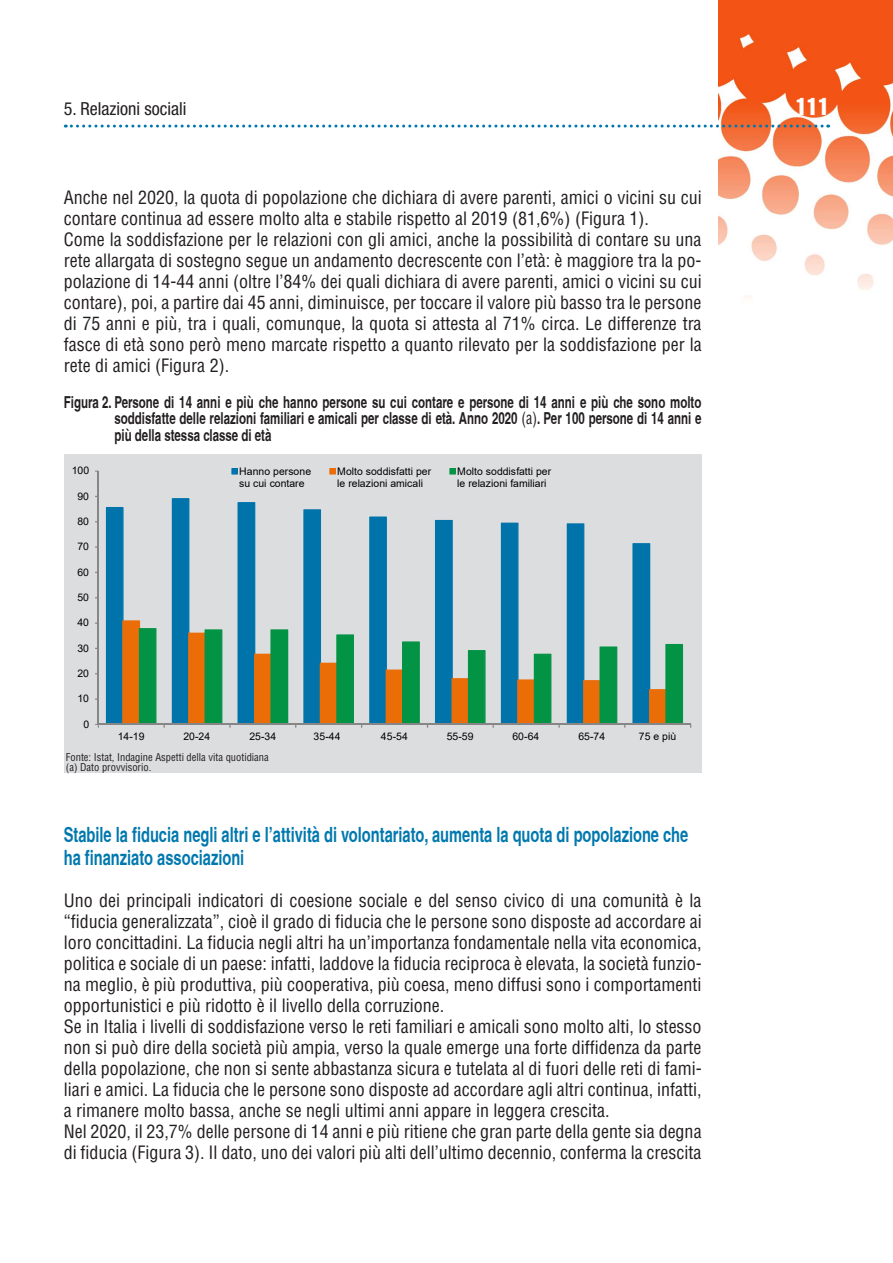
<style>
.page{position:relative;width:893px;height:1263px;background:#fff}
.page>*{position:absolute;margin:0;border:0;box-sizing:border-box;transform-origin:0 0}
.t1{font:24px "Helvetica LT Std Comp";color:#fff}
.t2{font:700 condensed 21px/22.5px "Helvetica";color:#0078ae;scale:.85 1}
.t3{font:condensed 18px/21px "Helvetica LT Std";color:#231f20}
.t4{font:condensed 18px "Helvetica Neue LT Std";color:#231f20}
.t5{font:700 condensed 16.5px/16.5px "Helvetica";color:#231f20;text-align:justify;scale:.85 1}
.t6{font:10.5px/12px "Arial";color:#000}
.t7{font:condensed 10.5px/10.5px "Helvetica LT Std";color:#231f20}
.s1{font-family:"Helvetica LT Std";font-weight:400}
</style>
<div class="page">
<img style="left:719px;top:0;width:174px;height:299px">
<svg style="left:65px;top:125px;width:764px;height:3px"></svg>
<div style="left:64px;top:454px;width:638px;height:319px;background:#dcdddf"></div>
<svg style="left:106px;top:498px;width:544px;height:226px"></svg>
<svg style="left:122px;top:620px;width:529px;height:104px"></svg>
<svg style="left:139px;top:628px;width:544px;height:96px"></svg>
<hr style="left:98px;top:471px;width:1px;height:253px;background:#868686">
<hr style="left:98px;top:724px;width:593px;height:1px;background:#868686">
<svg style="left:231px;top:468px;width:7px;height:7px"></svg>
<svg style="left:329px;top:468px;width:7px;height:7px"></svg>
<svg style="left:449px;top:468px;width:7px;height:7px"></svg>
<p class="t4" style="left:64px;top:98px;width:124px">5. Relazioni sociali</p>
<h1 class="t1" style="left:796px;top:91px;width:35px">111</h1>
<p class="t3" style="left:64px;top:187px;width:639px">Anche nel 2020, la quota di popolazione che dichiara di avere parenti, amici o vicini su cui contare continua ad essere molto alta e stabile rispetto al 2019 (81,6%) (Figura 1).<br>Come la soddisfazione per le relazioni con gli amici, anche la possibilità di contare su una rete allargata di sostegno segue un andamento decrescente con l’età: è maggiore tra la po&shy;polazione di 14-44 anni (oltre l’84% dei quali dichiara di avere parenti, amici o vicini su cui contare), poi, a partire dai 45 anni, diminuisce, per toccare il valore più basso tra le persone di 75 anni e più, tra i quali, comunque, la quota si attesta al 71% circa. Le differenze tra fasce di età sono però meno marcate rispetto a quanto rilevato per la soddisfazione per la rete di amici (Figura 2).</p>
<p class="t5" style="left:114px;top:393px;width:692px;text-indent:-51px">Figura 2. Persone di 14 anni e più che hanno persone su cui contare e persone di 14 anni e più che sono molto soddisfatte delle relazioni familiari e amicali per classe di età. Anno 2020 <span class="s1">(a)</span>. Per 100 persone di 14 anni e più della stessa classe di età</p>
<p class="t6" style="left:72px;top:465px;width:19px">100</p>
<p class="t6" style="left:77px;top:490px;width:13px">90</p>
<p class="t6" style="left:77px;top:515px;width:13px">80</p>
<p class="t6" style="left:77px;top:541px;width:13px">70</p>
<p class="t6" style="left:77px;top:566px;width:13px">60</p>
<p class="t6" style="left:77px;top:591px;width:13px">50</p>
<p class="t6" style="left:77px;top:616px;width:13px">40</p>
<p class="t6" style="left:77px;top:642px;width:13px">30</p>
<p class="t6" style="left:77px;top:667px;width:13px">20</p>
<p class="t6" style="left:77px;top:693px;width:13px">10</p>
<p class="t6" style="left:83px;top:718px;width:7px">0</p>
<p class="t6" style="left:239px;top:465px;width:73px">Hanno persone su cui contare</p>
<p class="t6" style="left:337px;top:465px;width:96px">Molto soddisfatti per le relazioni amicali</p>
<p class="t6" style="left:457px;top:465px;width:96px">Molto soddisfatti per le relazioni familiari</p>
<p class="t6" style="left:118px;top:730px;width:28px">14-19</p>
<p class="t6" style="left:183px;top:730px;width:28px">20-24</p>
<p class="t6" style="left:249px;top:730px;width:28px">25-34</p>
<p class="t6" style="left:314px;top:730px;width:28px">35-44</p>
<p class="t6" style="left:381px;top:730px;width:28px">45-54</p>
<p class="t6" style="left:447px;top:730px;width:28px">55-59</p>
<p class="t6" style="left:513px;top:730px;width:28px">60-64</p>
<p class="t6" style="left:578px;top:730px;width:28px">65-74</p>
<p class="t6" style="left:639px;top:730px;width:39px">75 e più</p>
<p class="t7" style="left:66px;top:751px;width:204px">Fonte: Istat, Indagine Aspetti della vita quotidiana (a) Dato provvisorio.</p>
<p class="t2" style="left:64px;top:823px;width:736px">Stabile la fiducia negli altri e l’attività di volontariato, aumenta la quota di popolazione che ha finanziato associazioni</p>
<p class="t3" style="left:64px;top:890px;width:639px">Uno dei principali indicatori di coesione sociale e del senso civico di una comunità è la “fiducia generalizzata”, cioè il grado di fiducia che le persone sono disposte ad accordare ai loro concittadini. La fiducia negli altri ha un’importanza fondamentale nella vita economica, politica e sociale di un paese: infatti, laddove la fiducia reciproca è elevata, la società funzio&shy;na meglio, è più produttiva, più cooperativa, più coesa, meno diffusi sono i comportamenti opportunistici e più ridotto è il livello della corruzione.<br>Se in Italia i livelli di soddisfazione verso le reti familiari e amicali sono molto alti, lo stesso non si può dire della società più ampia, verso la quale emerge una forte diffidenza da parte della popolazione, che non si sente abbastanza sicura e tutelata al di fuori delle reti di fami&shy;liari e amici. La fiducia che le persone sono disposte ad accordare agli altri continua, infatti, a rimanere molto bassa, anche se negli ultimi anni appare in leggera crescita.<br>Nel 2020, il 23,7% delle persone di 14 anni e più ritiene che gran parte della gente sia degna di fiducia (Figura 3). Il dato, uno dei valori più alti dell’ultimo decennio, conferma la crescita</p>
</div>
